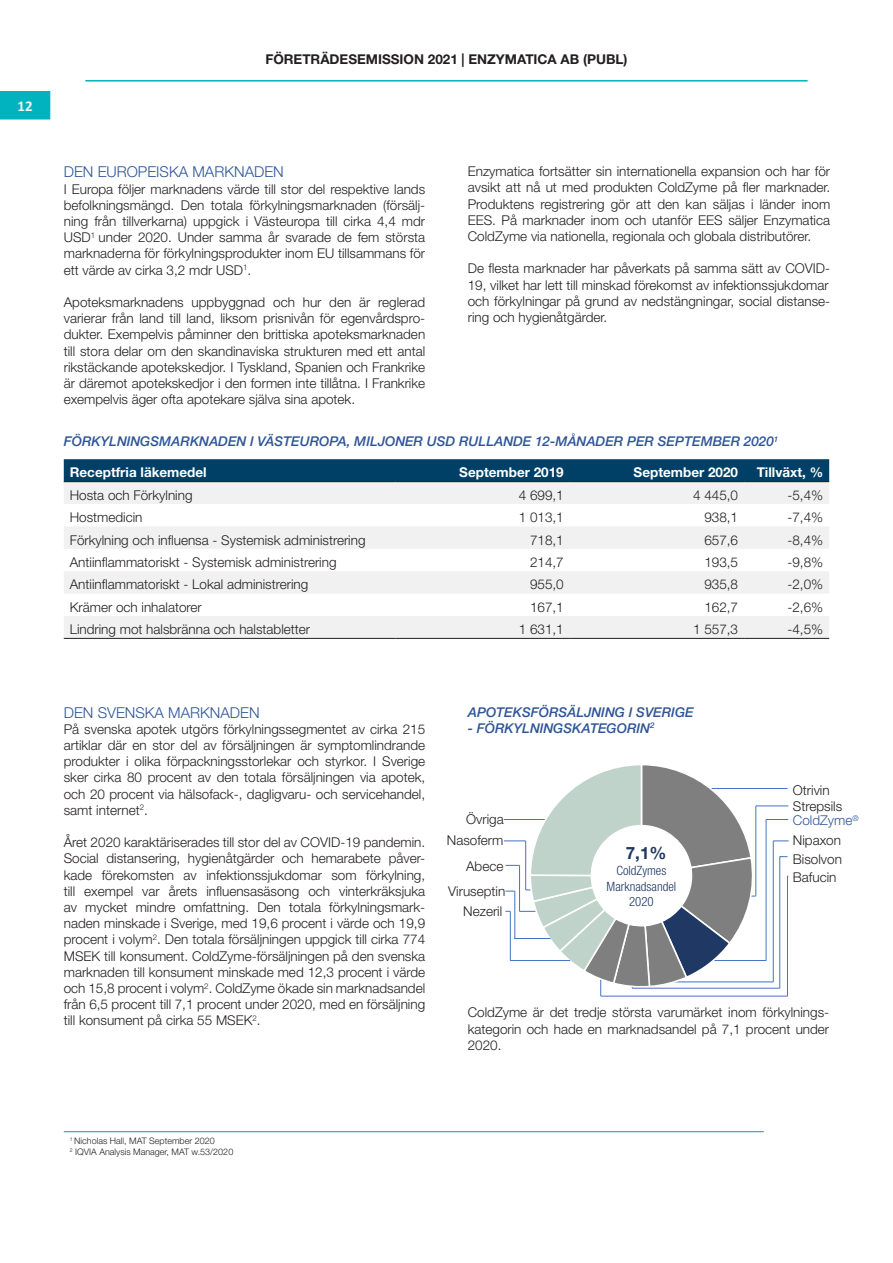
<style>
.page{position:relative;width:893px;height:1263px;background:#fff}
.page>*{position:absolute;margin:0;border:0;box-sizing:border-box;transform-origin:0 0}
.t1{font:700 17.1px "Helvetica Neue LT Std";color:#203864}
.Rubrik_3{font:300 15px "Helvetica Neue LT Std";color:#2f5597}
.t2{font:700 15px "Calibri";color:#f1f1f1}
.Brödtext{font:300 13.5px/16.2px "Helvetica Neue LT Std";color:#231f20;text-align:justify}
.Rubrik_4{font:italic 500 13.5px "Helvetica Neue LT Std";color:#2f5597}
.Brödtext-2{font:700 13.5px "Helvetica Neue LT Std";color:#fff}
.t3{font:700 13.5px "Helvetica Neue LT Std";color:#231f20}
.Brödtext-3{font:300 13.5px "Helvetica Neue LT Std";color:#2f5597}
.t4{font:300 condensed 12.75px/15.3px "Helvetica Neue LT Std";color:#203864;text-align:center}
.t5{font:9.6px "Calibri";color:#595959}
.Brödtext-4{font:300 9px "Helvetica Neue LT Std";color:#231f20}
</style>
<div class="page">
<div style="left:0;top:91px;width:50px;height:28px;background:#00b3be"></div>
<hr style="left:85px;top:80px;width:723px;height:2px;background:#00b3be">
<div style="left:64px;top:459px;width:765px;height:22px;background:#004066"></div>
<svg style="left:64px;top:482px;width:765px;height:156px;fill:#f1f1f1"></svg>
<hr style="left:64px;top:481px;width:331px;height:1px;background:#231f20">
<hr style="left:395px;top:481px;width:175px;height:1px;background:#231f20">
<hr style="left:570px;top:481px;width:174px;height:1px;background:#231f20">
<hr style="left:744px;top:481px;width:85px;height:1px;background:#231f20">
<hr style="left:64px;top:638px;width:331px;height:1px;background:#231f20">
<hr style="left:395px;top:638px;width:175px;height:1px;background:#231f20">
<hr style="left:570px;top:638px;width:174px;height:1px;background:#231f20">
<hr style="left:744px;top:638px;width:85px;height:1px;background:#231f20">
<hr style="left:709px;top:960px;width:57px;height:1px;background:#4472c4">
<hr style="left:766px;top:819px;width:1px;height:141px;background:#4472c4">
<svg style="left:766px;top:819px;width:22px;height:1px"></svg>
<hr style="left:756px;top:806px;width:32px;height:1px;background:#4472c4">
<hr style="left:708px;top:788px;width:79px;height:1px;background:#4472c4">
<hr style="left:669px;top:982px;width:104px;height:1px;background:#4472c4">
<hr style="left:773px;top:841px;width:1px;height:141px;background:#4472c4">
<svg style="left:773px;top:841px;width:16px;height:1px"></svg>
<hr style="left:779px;top:857px;width:1px;height:131px;background:#4472c4">
<hr style="left:601px;top:996px;width:187px;height:1px;background:#4472c4">
<hr style="left:787px;top:876px;width:1px;height:120px;background:#4472c4">
<hr style="left:756px;top:806px;width:1px;height:90px;background:#4472c4">
<hr style="left:632px;top:988px;width:148px;height:1px;background:#4472c4">
<svg style="left:504px;top:765px;width:252px;height:231px"></svg>
<hr style="left:64px;top:1131px;width:700px;height:1px;background:#1986cb">
<p class="t2" style="left:18px;top:95px;width:17px">12</p>
<p class="t3" style="left:265px;top:50px;width:364px">FÖRETRÄDESEMISSION 2021 | ENZYMATICA AB (PUBL)</p>
<p class="Rubrik_3" style="left:64px;top:163px;width:222px">DEN EUROPEISKA MARKNADEN</p>
<p class="Brödtext" style="left:64px;top:180px;width:363px">I Europa följer marknadens värde till stor del respektive lands befolkningsmängd. Den totala förkylningsmarknaden (försälj&shy;ning från tillverkarna) uppgick i Västeuropa till cirka 4,4 mdr USD<sup>1</sup> under 2020. Under samma år svarade de fem största marknaderna för förkylningsprodukter inom EU tillsammans för ett värde av cirka 3,2 mdr USD<sup>1</sup>.</p>
<p class="Brödtext" style="left:64px;top:294px;width:363px">Apoteksmarknadens uppbyggnad och hur den är reglerad varierar från land till land, liksom prisnivån för egenvårdspro&shy;dukter. Exempelvis påminner den brittiska apoteksmarknaden till stora delar om den skandinaviska strukturen med ett antal rikstäckande apotekskedjor. I Tyskland, Spanien och Frankrike är däremot apotekskedjor i den formen inte tillåtna. I Frankrike exempelvis äger ofta apotekare själva sina apotek.</p>
<p class="Brödtext" style="left:468px;top:163px;width:364px">Enzymatica fortsätter sin internationella expansion och har för avsikt att nå ut med produkten ColdZyme på fler marknader.<br>Produktens registrering gör att den kan säljas i länder inom EES. På marknader inom och utanför EES säljer Enzymatica ColdZyme via nationella, regionala och globala distributörer.</p>
<p class="Brödtext" style="left:468px;top:260px;width:364px">De flesta marknader har påverkats på samma sätt av COVID-<br>19, vilket har lett till minskad förekomst av infektionssjukdomar</p>
<p class="Brödtext" style="left:468px;top:293px;width:364px">och förkylningar på grund av nedstängningar, social distanse&shy;ring och hygienåtgärder.</p>
<p class="Rubrik_4" style="left:64px;top:433px;width:716px">FÖRKYLNINGSMARKNADEN I VÄSTEUROPA, MILJONER USD RULLANDE 12-MÅNADER PER SEPTEMBER 2020<sup>1</sup></p>
<p class="Brödtext-2" style="left:70px;top:464px;width:138px">Receptfria läkemedel</p>
<p class="Brödtext-2" style="left:459px;top:464px;width:106px">September 2019</p>
<p class="Brödtext-2" style="left:634px;top:464px;width:106px">September 2020</p>
<p class="Brödtext-2" style="left:757px;top:464px;width:68px">Tillväxt, %</p>
<p class="Brödtext" style="left:70px;top:487px;width:124px">Hosta och Förkylning</p>
<p class="Brödtext" style="left:519px;top:487px;width:47px">4 699,1</p>
<p class="Brödtext" style="left:693px;top:487px;width:47px">4 445,0</p>
<p class="Brödtext" style="left:787px;top:487px;width:37px">-5,4%</p>
<p class="Brödtext" style="left:70px;top:509px;width:74px">Hostmedicin</p>
<p class="Brödtext" style="left:519px;top:509px;width:47px">1 013,1</p>
<p class="Brödtext" style="left:704px;top:509px;width:35px">938,1</p>
<p class="Brödtext" style="left:787px;top:509px;width:37px">-7,4%</p>
<p class="Brödtext" style="left:70px;top:531px;width:297px">Förkylning och influensa - Systemisk administrering</p>
<p class="Brödtext" style="left:530px;top:531px;width:35px">718,1</p>
<p class="Brödtext" style="left:704px;top:531px;width:35px">657,6</p>
<p class="Brödtext" style="left:787px;top:531px;width:37px">-8,4%</p>
<p class="Brödtext" style="left:70px;top:554px;width:268px">Antiinflammatoriskt - Systemisk administrering</p>
<p class="Brödtext" style="left:530px;top:554px;width:35px">214,7</p>
<p class="Brödtext" style="left:704px;top:554px;width:35px">193,5</p>
<p class="Brödtext" style="left:787px;top:554px;width:37px">-9,8%</p>
<p class="Brödtext" style="left:70px;top:576px;width:240px">Antiinflammatoriskt - Lokal administrering</p>
<p class="Brödtext" style="left:530px;top:576px;width:35px">955,0</p>
<p class="Brödtext" style="left:704px;top:576px;width:35px">935,8</p>
<p class="Brödtext" style="left:787px;top:576px;width:37px">-2,0%</p>
<p class="Brödtext" style="left:70px;top:598px;width:134px">Krämer och inhalatorer</p>
<p class="Brödtext" style="left:530px;top:598px;width:35px">167,1</p>
<p class="Brödtext" style="left:704px;top:598px;width:35px">162,7</p>
<p class="Brödtext" style="left:787px;top:598px;width:37px">-2,6%</p>
<p class="Brödtext" style="left:70px;top:621px;width:242px">Lindring mot halsbränna och halstabletter</p>
<p class="Brödtext" style="left:519px;top:621px;width:47px">1 631,1</p>
<p class="Brödtext" style="left:693px;top:621px;width:47px">1 557,3</p>
<p class="Brödtext" style="left:787px;top:621px;width:37px">-4,5%</p>
<p class="Rubrik_3" style="left:64px;top:703px;width:197px">DEN SVENSKA MARKNADEN</p>
<p class="Brödtext" style="left:64px;top:721px;width:363px">På svenska apotek utgörs förkylningssegmentet av cirka 215 artiklar där en stor del av försäljningen är symptomlindrande produkter i olika förpackningsstorlekar och styrkor. I Sverige sker cirka 80 procent av den totala försäljningen via apotek, och 20 procent via hälsofack-, dagligvaru- och servicehandel, samt internet<sup>2</sup>.</p>
<p class="Brödtext" style="left:64px;top:834px;width:363px">Året 2020 karaktäriserades till stor del av COVID-19 pandemin.<br>Social distansering, hygienåtgärder och hemarabete påver&shy;kade förekomsten av infektionssjukdomar som förkylning, till exempel var årets influensasäsong och vinterkräksjuka av mycket mindre omfattning. Den totala förkylningsmark&shy;naden minskade i Sverige, med 19,6 procent i värde och 19,9 procent i volym<sup>2</sup>. Den totala försäljningen uppgick till cirka 774<br>MSEK till konsument. ColdZyme-försäljningen på den svenska marknaden till konsument minskade med 12,3 procent i värde och 15,8 procent i volym<sup>2</sup>. ColdZyme ökade sin marknadsandel från 6,5 procent till 7,1 procent under 2020, med en försäljning till konsument på cirka 55 MSEK<sup>2</sup>.</p>
<p class="Rubrik_4" style="left:468px;top:704px;width:228px">APOTEKSFÖRSÄLJNING I SVERIGE</p>
<p class="Rubrik_4" style="left:468px;top:720px;width:188px">- FÖRKYLNINGSKATEGORIN<sup>2</sup></p>
<p class="Brödtext" style="left:466px;top:810px;width:39px">Övriga</p>
<p class="Brödtext" style="left:447px;top:831px;width:58px">Nasoferm</p>
<p class="Brödtext" style="left:466px;top:858px;width:39px">Abece</p>
<p class="Brödtext" style="left:448px;top:882px;width:59px">Viruseptin</p>
<p class="Brödtext" style="left:463px;top:902px;width:41px">Nezeril</p>
<p class="t1" style="left:626px;top:842px;width:42px">7,1%</p>
<p class="t4" style="left:607px;top:863px;width:71px">ColdZymes<br>Marknadsandel<br>2020</p>
<p class="Brödtext" style="left:793px;top:781px;width:38px">Otrivin</p>
<p class="Brödtext" style="left:793px;top:797px;width:51px">Strepsils</p>
<p class="Brödtext-3" style="left:793px;top:812px;width:67px">ColdZyme<sup>®</sup></p>
<p class="Brödtext" style="left:793px;top:831px;width:50px">Nipaxon</p>
<p class="Brödtext" style="left:793px;top:851px;width:51px">Bisolvon</p>
<p class="Brödtext" style="left:793px;top:869px;width:45px">Bafucin</p>
<p class="t5" style="left:500px;top:1000px;width:28px">Otrivin</p>
<p class="t5" style="left:551px;top:1000px;width:34px">Strepsils</p>
<p class="t5" style="left:602px;top:1000px;width:84px">ColdZyme Nipaxon</p>
<p class="t5" style="left:703px;top:1000px;width:34px">Bisolvon</p>
<p class="t5" style="left:754px;top:1000px;width:31px">Bafucin</p>
<p class="t5" style="left:500px;top:1018px;width:29px">Nezeril</p>
<p class="t5" style="left:551px;top:1018px;width:76px">Viruseptin Abece</p>
<p class="t5" style="left:652px;top:1018px;width:40px">Nasoferm</p>
<p class="t5" style="left:703px;top:1018px;width:27px">Övriga</p>
<p class="Brödtext" style="left:468px;top:1004px;width:363px">ColdZyme är det tredje största varumärket inom förkylnings&shy;kategorin och hade en marknadsandel på 7,1 procent under 2020.</p>
<p class="Brödtext-4" style="left:70px;top:1135px;width:146px"><sup>1</sup> Nicholas Hall, MAT September 2020</p>
<p class="Brödtext-4" style="left:70px;top:1146px;width:165px"><sup>2</sup> IQVIA Analysis Manager, MAT w.53/2020</p>
</div>
